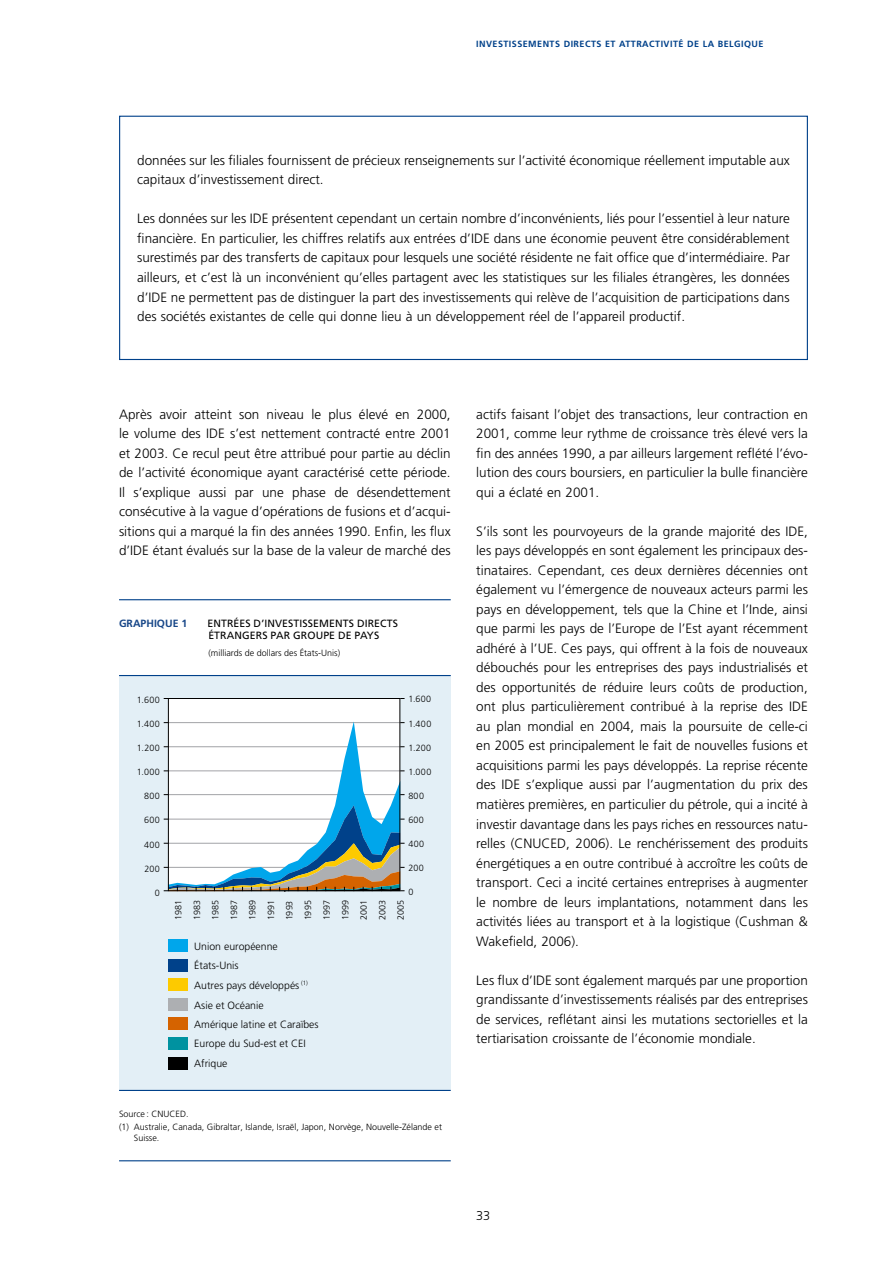
<style>
.page{position:relative;width:893px;height:1263px;background:#fff}
.page>*{position:absolute;margin:0;border:0;box-sizing:border-box;transform-origin:0 0}
.t1{font:300 13.5px/19.5px "Frutiger LT";color:#000;text-align:justify}
.t2{font:300 12.75px "Frutiger LT";color:#000}
.t3{font:300 10.5px/19.5px "Frutiger LT";color:#000}
.t4{font:10.5px/12px "Frutiger LT";letter-spacing:.01em;color:#000}
.t5{font:700 10.5px "Frutiger LT";color:#184788}
.t6{font:300 9px/18.6px "Frutiger LT";color:#000;text-align:justify}
.t7{font:700 9px "Frutiger LT";letter-spacing:.05em;color:#00418a}
</style>
<div class="page">
<div style="left:119px;top:116px;width:689px;height:244px;border:1px solid #00418a"></div>
<div style="left:119px;top:675px;width:332px;height:415px;background:#e3eff6"></div>
<div style="left:168px;top:698px;width:232px;height:193px;background:#fff"></div>
<svg style="left:164px;top:721px;width:241px;height:171px"></svg>
<div style="left:168px;top:939px;width:19px;height:13px;background:#00a6eb"></div>
<div style="left:168px;top:959px;width:19px;height:12px;background:#00418a"></div>
<div style="left:168px;top:978px;width:19px;height:13px;background:#fdca00"></div>
<div style="left:168px;top:998px;width:19px;height:13px;background:#adafb2"></div>
<div style="left:168px;top:1017px;width:19px;height:13px;background:#d56300"></div>
<div style="left:168px;top:1037px;width:19px;height:12px;background:#0092a0"></div>
<div style="left:168px;top:1057px;width:19px;height:12px;background:#000"></div>
<div style="left:168px;top:698px;width:232px;height:193px;border:1px solid #000"></div>
<hr style="left:119px;top:675px;width:332px;height:1px;background:#00418a">
<hr style="left:119px;top:599px;width:332px;height:1px;background:#00418a">
<hr style="left:119px;top:1090px;width:332px;height:1px;background:#00418a">
<hr style="left:119px;top:1160px;width:332px;height:1px;background:#00418a">
<p class="t7" style="left:476px;top:38px;width:289px">INVESTISSEMENTS DIRECTS ET ATTRACTIVITÉ DE LA BELGIQUE</p>
<p class="t1" style="left:137px;top:151px;width:654px">données sur les filiales fournissent de précieux renseignements sur l’activité économique réellement imputable aux capitaux d’investissement direct.</p>
<p class="t1" style="left:137px;top:209px;width:654px">Les données sur les IDE présentent cependant un certain nombre d’inconvénients, liés pour l’essentiel à leur nature financière. En particulier, les chiffres relatifs aux entrées d’IDE dans une économie peuvent être considérablement surestimés par des transferts de capitaux pour lesquels une société résidente ne fait office que d’intermédiaire. Par ailleurs, et c’est là un inconvénient qu’elles partagent avec les statistiques sur les filiales étrangères, les données d’IDE ne permettent pas de distinguer la part des investissements qui relève de l’acquisition de participations dans des sociétés existantes de celle qui donne lieu à un développement réel de l’appareil productif.</p>
<p class="t1" style="left:119px;top:404px;width:333px">Après avoir atteint son niveau le plus élevé en 2000, le volume des IDE s’est nettement contracté entre 2001 et 2003. Ce recul peut être attribué pour partie au déclin de l’activité économique ayant caractérisé cette période.<br>Il s’explique aussi par une phase de désendettement consécutive à la vague d’opérations de fusions et d’acqui&shy;sitions qui a marqué la fin des années 1990. Enfin, les flux d’IDE étant évalués sur la base de la valeur de marché des</p>
<p class="t1" style="left:476px;top:404px;width:333px">actifs faisant l’objet des transactions, leur contraction en 2001, comme leur rythme de croissance très élevé vers la fin des années 1990, a par ailleurs largement reflété l’évo&shy;lution des cours boursiers, en particulier la bulle financière qui a éclaté en 2001.</p>
<p class="t1" style="left:476px;top:521px;width:333px">S’ils sont les pourvoyeurs de la grande majorité des IDE, les pays développés en sont également les principaux des&shy;tinataires. Cependant, ces deux dernières décennies ont également vu l’émergence de nouveaux acteurs parmi les pays en développement, tels que la Chine et l’Inde, ainsi que parmi les pays de l’Europe de l’Est ayant récemment adhéré à l’UE. Ces pays, qui offrent à la fois de nouveaux débouchés pour les entreprises des pays industrialisés et des opportunités de réduire leurs coûts de production, ont plus particulièrement contribué à la reprise des IDE au plan mondial en 2004, mais la poursuite de celle-ci en 2005 est principalement le fait de nouvelles fusions et acquisitions parmi les pays développés. La reprise récente des IDE s’explique aussi par l’augmentation du prix des matières premières, en particulier du pétrole, qui a incité à investir davantage dans les pays riches en ressources natu&shy;relles (CNUCED, 2006). Le renchérissement des produits énergétiques a en outre contribué à accroître les coûts de transport. Ceci a incité certaines entreprises à augmenter le nombre de leurs implantations, notamment dans les activités liées au transport et à la logistique (Cushman &amp; Wakefield, 2006).</p>
<p class="t1" style="left:476px;top:970px;width:333px">Les flux d’IDE sont également marqués par une proportion grandissante d’investissements réalisés par des entreprises de services, reflétant ainsi les mutations sectorielles et la tertiarisation croissante de l’économie mondiale.</p>
<p class="t5" style="left:119px;top:617px;width:70px">GRAPHIQUE 1</p>
<p class="t4" style="left:207px;top:617px;width:192px">ENTRÉES D’INVESTISSEMENTS DIRECTS<br>ÉTRANGERS PAR GROUPE DE PAYS</p>
<p class="t6" style="left:208px;top:643px;width:133px">(milliards de dollars des États-Unis)</p>
<p class="t6" style="left:408px;top:690px;width:24px">1.600</p>
<p class="t6" style="left:408px;top:714px;width:25px">1.400</p>
<p class="t6" style="left:408px;top:738px;width:24px">1.200</p>
<p class="t6" style="left:408px;top:762px;width:25px">1.000</p>
<p class="t6" style="left:408px;top:786px;width:17px">800</p>
<p class="t6" style="left:408px;top:811px;width:17px">600</p>
<p class="t6" style="left:408px;top:835px;width:17px">400</p>
<p class="t6" style="left:408px;top:859px;width:17px">200</p>
<p class="t6" style="left:408px;top:883px;width:7px">0</p>
<p class="t6" style="left:137px;top:691px;width:24px">1.600</p>
<p class="t6" style="left:137px;top:715px;width:25px">1.400</p>
<p class="t6" style="left:137px;top:739px;width:24px">1.200</p>
<p class="t6" style="left:137px;top:763px;width:25px">1.000</p>
<p class="t6" style="left:144px;top:787px;width:17px">800</p>
<p class="t6" style="left:144px;top:811px;width:17px">600</p>
<p class="t6" style="left:144px;top:835px;width:17px">400</p>
<p class="t6" style="left:144px;top:859px;width:17px">200</p>
<p class="t6" style="left:155px;top:883px;width:7px">0</p>
<p class="t6" style="left:169px;top:920px;width:22px;rotate:-90deg">1981<br>1983<br>1985<br>1987<br>1989<br>1991<br>1993<br>1995<br>1997<br>1999<br>2001<br>2003<br>2005</p>
<p class="t3" style="left:194px;top:937px;width:126px">Union européenne<br>États-Unis<br>Autres pays développés <sup>(1)<br></sup>Asie et Océanie<br>Amérique latine et Caraïbes<br>Europe du Sud-est et CEI<br>Afrique</p>
<p class="t6" style="left:119px;top:1107px;width:324px;line-height:13.5px">Source : CNUCED.<br>(1) Australie, Canada, Gibraltar, Islande, Israël, Japon, Norvège, Nouvelle-Zélande et</p>
<p class="t6" style="left:134px;top:1128px;width:27px">Suisse.</p>
<p class="t2" style="left:476px;top:1209px;width:16px">33</p>
</div>
